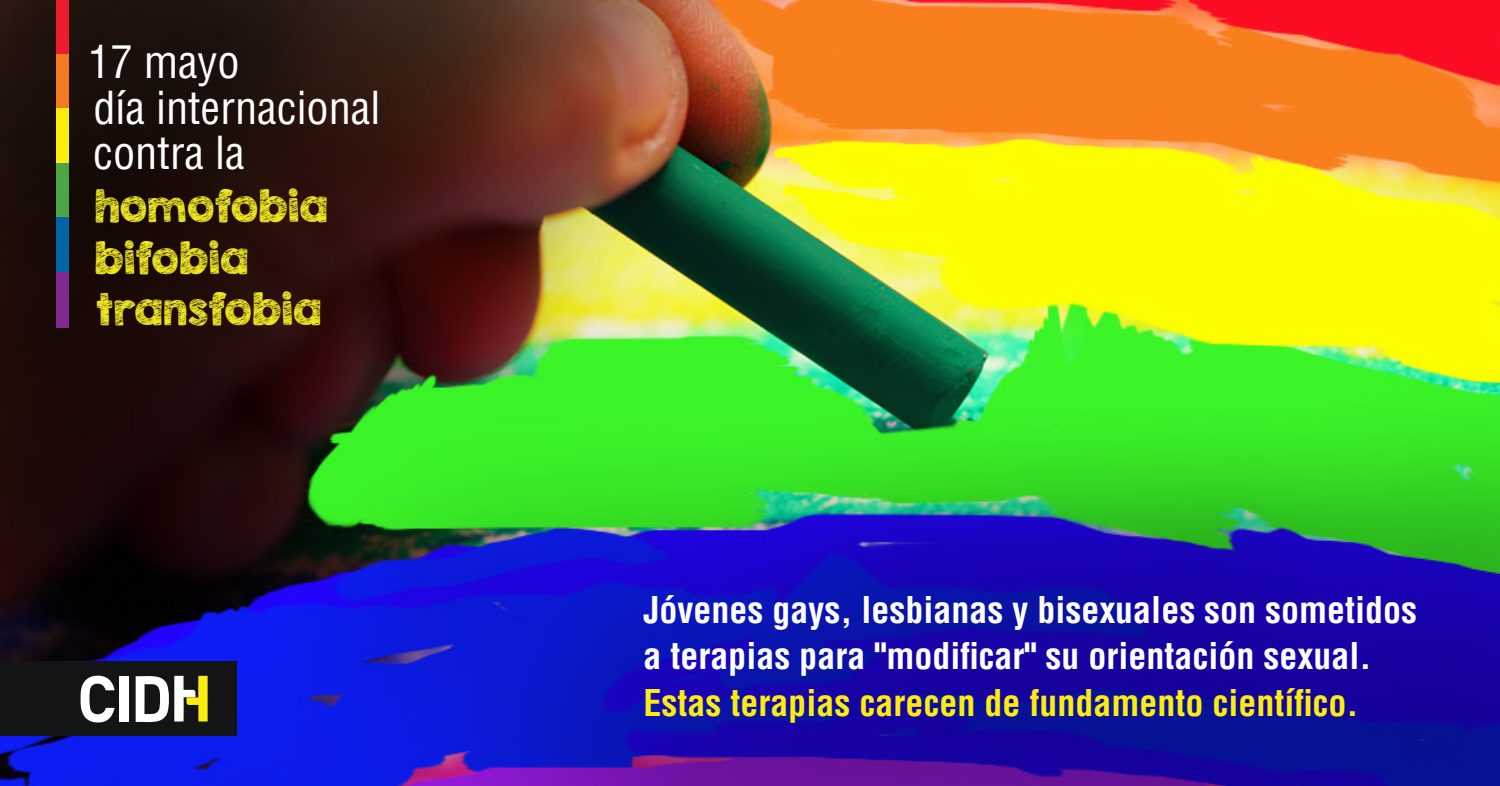
<style>
.page{position:relative;width:1500px;height:786px;background:#fff}
.page>*{position:absolute;margin:0;border:0;box-sizing:border-box;transform-origin:0 0}
.t1{font:condensed 44.4px "Helvetica LT Std";color:#fff}
.t2{font:42.75px/51.9px "KG Broken Vessels Sketch";color:#f0e922}
.t3{font:700 condensed 36px/46.5px "Helvetica LT Std";color:#fff}
.t4{font:700 condensed 36px "Helvetica LT Std";color:#fced11}
</style>
<div class="page">
<img style="left:0;top:0;width:1500px;height:786px">
<div style="left:0;top:661px;width:236px;height:74px;background:#121415"></div>
<svg style="left:81px;top:675px;width:34px;height:48px"></svg>
<div style="left:119px;top:676px;width:9px;height:46px;background:#fff"></div>
<svg style="left:136px;top:675px;width:72px;height:48px"></svg>
<div style="left:56px;top:0;width:13px;height:55px;background:#ec1c2c"></div>
<div style="left:56px;top:54px;width:13px;height:56px;background:#f37a20"></div>
<div style="left:56px;top:109px;width:13px;height:55px;background:#fced11"></div>
<div style="left:56px;top:163px;width:13px;height:56px;background:#4ca547"></div>
<div style="left:56px;top:217px;width:13px;height:56px;background:#0164a5"></div>
<div style="left:56px;top:272px;width:13px;height:55px;background:#7e2a8e"></div>
<p class="t1" style="left:88px;top:34px;width:153px">17 mayo</p>
<p class="t1" style="left:93px;top:80px;width:289px">día internacional</p>
<p class="t1" style="left:93px;top:125px;width:153px">contra la</p>
<p class="t2" style="left:94px;top:180px;width:235px">homofobia bifobia transfobia</p>
<p class="t3" style="left:643px;top:586px;width:775px">Jóvenes gays, lesbianas y bisexuales son sometidos a terapias para "modificar" su orientación sexual.</p>
<p class="t4" style="left:643px;top:680px;width:716px">Estas terapias carecen de fundamento científico.</p>
</div>
